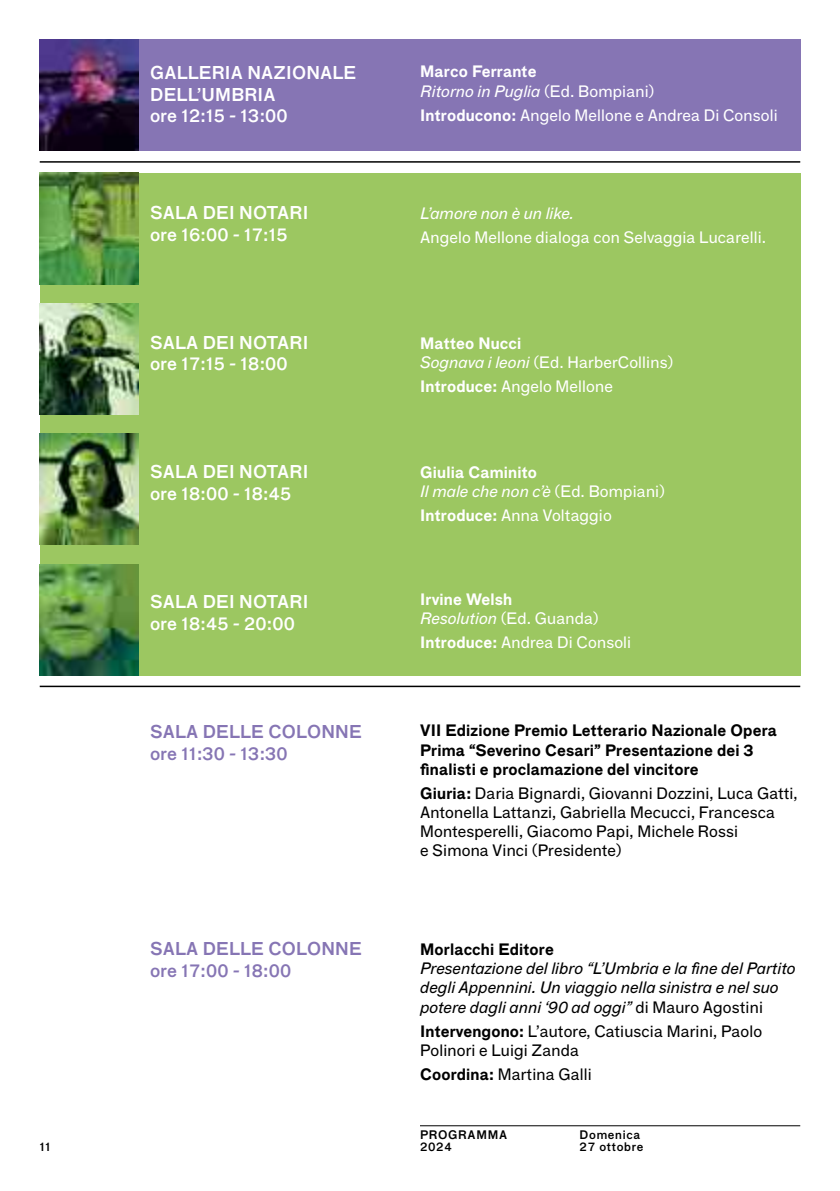
<style>
.page{position:relative;width:840px;height:1191px;background:#fff}
.page>*{position:absolute;margin:0;border:0;box-sizing:border-box;transform-origin:0 0}
.t1{font:18px/21.6px "F Grotesk Demi";letter-spacing:.01em;color:#fff}
.t2{font:18px/21.6px "F Grotesk Demi";letter-spacing:.01em;color:#8675b4}
.t3{font:16px/19.2px "F Grotesk";letter-spacing:.01em;color:#000}
.t4{font:16px/19.2px "F Grotesk";letter-spacing:.01em;color:#fff}
.t5{font:italic 16px/19.2px "F Grotesk";letter-spacing:.01em;color:#000}
.t6{font:700 16px/19.2px "F Grotesk";letter-spacing:.01em;color:#000}
.t7{font:italic 16px/19.2px "F Grotesk";letter-spacing:.01em;color:#fff}
.t8{font:700 16px/19.2px "F Grotesk";letter-spacing:.01em;color:#fff}
.t9{font:12px/12px "F Grotesk Demi";letter-spacing:.06em;color:#000}
.s1{font-weight:700;font-style:normal}
.s2{font-style:normal}
.s3{font-weight:700}
.s4{font-style:italic}
.s5{font-weight:400;font-style:italic}
.s6{font-weight:400}
</style>
<div class="page">
<div style="left:40px;top:173px;width:759px;height:502px;background:#9cc761"></div>
<div style="left:40px;top:40px;width:759px;height:111px;background:#8675b4"></div>
<hr style="left:420px;top:1125px;width:379px;height:1px;background:#000">
<hr style="left:40px;top:161px;width:759px;height:2px;background:#000">
<img style="left:39px;top:303px;width:99px;height:111px">
<img style="left:40px;top:40px;width:98px;height:111px">
<img style="left:39px;top:173px;width:99px;height:111px">
<img style="left:40px;top:564px;width:98px;height:111px">
<hr style="left:40px;top:685px;width:759px;height:2px;background:#000">
<img style="left:39px;top:434px;width:99px;height:111px">
<p class="t1" style="left:150px;top:60px;width:207px">GALLERIA NAZIONALE<br>DELL’UMBRIA<br>ore 12:15 - 13:00</p>
<p class="t1" style="left:150px;top:200px;width:159px">SALA DEI NOTARI ore 16:00 - 17:15</p>
<p class="t1" style="left:150px;top:330px;width:159px">SALA DEI NOTARI ore 17:15 - 18:00</p>
<p class="t1" style="left:150px;top:459px;width:159px">SALA DEI NOTARI ore 18:00 - 18:45</p>
<p class="t1" style="left:150px;top:589px;width:159px">SALA DEI NOTARI ore 18:45 - 20:00</p>
<p class="t2" style="left:150px;top:719px;width:213px">SALA DELLE COLONNE ore 11:30 - 13:30</p>
<p class="t2" style="left:150px;top:936px;width:213px">SALA DELLE COLONNE ore 17:00 - 18:00</p>
<p class="t7" style="left:420px;top:61px;width:236px"><span class="s1">Marco Ferrante<br></span>Ritorno in Puglia <span class="s2">(Ed. Bompiani)</span></p>
<p class="t4" style="left:420px;top:104px;width:359px"><span class="s3">Introducono:</span> Angelo Mellone e Andrea Di Consoli</p>
<p class="t7" style="left:420px;top:203px;width:155px">L’amore non è un like.</p>
<p class="t4" style="left:420px;top:227px;width:347px">Angelo Mellone dialoga con Selvaggia Lucarelli.</p>
<p class="t4" style="left:420px;top:332px;width:254px"><span class="s3">Matteo Nucci<br></span><span class="s4">Sognava i leoni</span> (Ed. HarberCollins)</p>
<p class="t4" style="left:420px;top:375px;width:194px"><span class="s3">Introduce:</span> Angelo Mellone</p>
<p class="t7" style="left:420px;top:461px;width:246px"><span class="s1">Giulia Caminito<br></span>Il male che non c’è <span class="s2">(Ed. Bompiani)</span></p>
<p class="t4" style="left:420px;top:505px;width:193px"><span class="s3">Introduce:</span> Anna Voltaggio</p>
<p class="t8" style="left:420px;top:589px;width:180px">Irvine Welsh<br><span class="s5">Resolution</span> <span class="s6">(Ed. Guanda)</span></p>
<p class="t4" style="left:420px;top:632px;width:212px"><span class="s3">Introduce:</span> Andrea Di Consoli</p>
<p class="t6" style="left:420px;top:720px;width:358px">VII Edizione Premio Letterario Nazionale Opera<br>Prima “Severino Cesari” Presentazione dei 3 finalisti e proclamazione del vincitore</p>
<p class="t3" style="left:420px;top:782px;width:379px"><span class="s3">Giuria:</span> Daria Bignardi, Giovanni Dozzini, Luca Gatti, Antonella Lattanzi, Gabriella Mecucci, Francesca Montesperelli, Giacomo Papi, Michele Rossi<br>e Simona Vinci (Presidente)</p>
<p class="t6" style="left:420px;top:938px;width:135px">Morlacchi Editore</p>
<p class="t5" style="left:420px;top:957px;width:377px">Presentazione del libro “L’Umbria e la fine del Partito degli Appennini. Un viaggio nella sinistra e nel suo potere dagli anni ‘90 ad oggi” <span class="s2">di Mauro Agostini</span></p>
<p class="t3" style="left:420px;top:1020px;width:343px"><span class="s3">Intervengono:</span> L’autore, Catiuscia Marini, Paolo<br>Polinori e Luigi Zanda</p>
<p class="t3" style="left:420px;top:1063px;width:173px"><span class="s3">Coordina:</span> Martina Galli</p>
<p class="t9" style="left:420px;top:1128px;width:89px">PROGRAMMA</p>
<p class="t9" style="left:40px;top:1140px;width:12px">11</p>
<p class="t9" style="left:420px;top:1140px;width:33px">2024</p>
<p class="t9" style="left:579px;top:1128px;width:65px">Domenica<br>27 ottobre</p>
</div>
